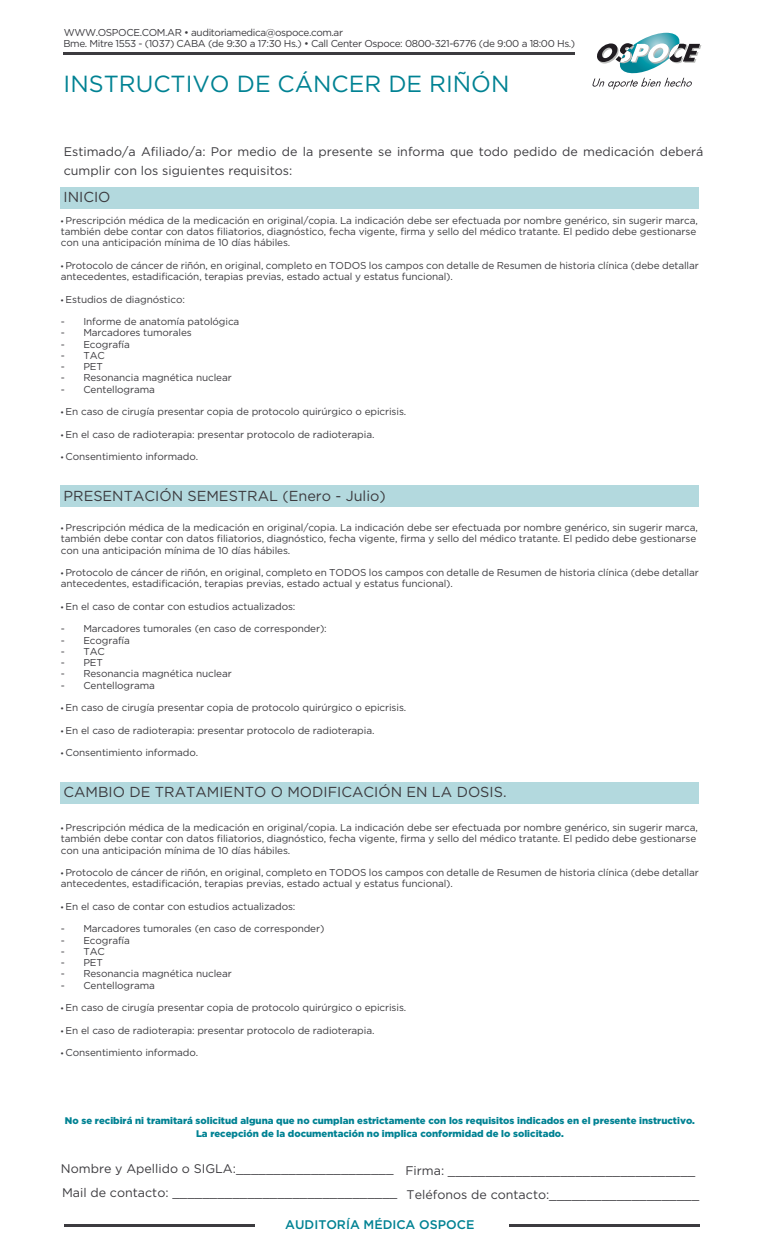
<style>
.page{position:relative;width:765px;height:1260px;background:#fff}
.page>*{position:absolute;margin:0;border:0;box-sizing:border-box;transform-origin:0 0}
.t1{font:23.38px "Gotham";color:#008293}
.t2{font:14.5px "Gotham";color:#3c3b3f}
.t3{font:12.5px/18.8px "Gotham";color:#3c3b3f}
.t4{font:500 12.5px "Gotham";color:#008293}
.t5{font:10px/11.2px "Gotham";letter-spacing:-.01em;color:#3c3b3f}
.t6{font:10px "Gotham";letter-spacing:-.04em;color:#3c3b3f}
.t7{font:900 9.62px/12.5px "Gotham";color:#008293;text-align:center}
.s1{font-family:"Myriad Pro"}
</style>
<div class="page">
<svg style="left:592px;top:33px;width:109px;height:56px"></svg>
<hr style="left:64px;top:53px;width:511px;height:2px;background:#3c3b3f">
<hr style="left:64px;top:1224px;width:190px;height:2px;background:#3c3b3f">
<hr style="left:509px;top:1224px;width:191px;height:2px;background:#3c3b3f">
<div style="left:61px;top:187px;width:638px;height:22px;background:#b3d9de"></div>
<div style="left:61px;top:485px;width:638px;height:22px;background:#b3d9de"></div>
<div style="left:61px;top:782px;width:638px;height:21px;background:#b3d9de"></div>
<p class="t6" style="left:64px;top:26px;width:281px">WWW.OSPOCE.COM.AR • auditoriamedica@ospoce.com.ar</p>
<p class="t6" style="left:63px;top:37px;width:513px">Bme. Mitre 1553 - (1037) CABA (de 9:30 a 17:30 Hs.) • Call Center Ospoce: 0800-321-6776 (de 9:00 a 18:00 Hs.)</p>
<h1 class="t1" style="left:64px;top:69px;width:447px">INSTRUCTIVO DE CÁNCER DE RIÑÓN</h1>
<p class="t3" style="left:64px;top:142px;width:641px">Estimado/a Afiliado/a: Por medio de la presente se informa que todo pedido de medicación deberá cumplir con los siguientes requisitos:</p>
<h2 class="t2" style="left:64px;top:188px;width:49px">INICIO</h2>
<p class="t5" style="left:61px;top:215px;width:639px"><span class="s1">•</span> Prescripción médica de la medicación en original/copia. La indicación debe ser efectuada por nombre genérico, sin sugerir marca, también debe contar con datos filiatorios, diagnóstico, fecha vigente, firma y sello del médico tratante. El pedido debe gestionarse con una anticipación mínima de 10 días hábiles.</p>
<p class="t5" style="left:61px;top:260px;width:639px"><span class="s1">•</span> Protocolo de cáncer de riñón, en original, completo en TODOS los campos con detalle de Resumen de historia clínica (debe detallar antecedentes, estadificación, terapias previas, estado actual y estatus funcional).</p>
<p class="t5" style="left:61px;top:293px;width:126px"><span class="s1">•</span> Estudios de diagnóstico:</p>
<p class="t5" style="left:61px;top:316px;width:180px">- Informe de anatomía patológica</p>
<p class="t5" style="left:61px;top:327px;width:133px">- Marcadores tumorales</p>
<p class="t5" style="left:61px;top:338px;width:71px">- Ecografía</p>
<p class="t5" style="left:61px;top:350px;width:46px">- TAC</p>
<p class="t5" style="left:61px;top:361px;width:44px">- PET</p>
<p class="t5" style="left:61px;top:372px;width:172px">- Resonancia magnética nuclear</p>
<p class="t5" style="left:61px;top:383px;width:96px">- Centellograma</p>
<p class="t5" style="left:61px;top:406px;width:347px"><span class="s1">•</span> En caso de cirugía presentar copia de protocolo quirúrgico o epicrisis.</p>
<p class="t5" style="left:61px;top:428px;width:315px"><span class="s1">•</span> En el caso de radioterapia: presentar protocolo de radioterapia.</p>
<p class="t5" style="left:61px;top:451px;width:139px"><span class="s1">•</span> Consentimiento informado.</p>
<h2 class="t2" style="left:64px;top:486px;width:324px">PRESENTACIÓN SEMESTRAL (Enero - Julio)</h2>
<p class="t5" style="left:61px;top:522px;width:639px"><span class="s1">•</span> Prescripción médica de la medicación en original/copia. La indicación debe ser efectuada por nombre genérico, sin sugerir marca, también debe contar con datos filiatorios, diagnóstico, fecha vigente, firma y sello del médico tratante. El pedido debe gestionarse con una anticipación mínima de 10 días hábiles.</p>
<p class="t5" style="left:61px;top:567px;width:639px"><span class="s1">•</span> Protocolo de cáncer de riñón, en original, completo en TODOS los campos con detalle de Resumen de historia clínica (debe detallar antecedentes, estadificación, terapias previas, estado actual y estatus funcional).</p>
<p class="t5" style="left:61px;top:600px;width:236px"><span class="s1">•</span> En el caso de contar con estudios actualizados:</p>
<p class="t5" style="left:61px;top:623px;width:267px">- Marcadores tumorales (en caso de corresponder):</p>
<p class="t5" style="left:61px;top:634px;width:71px">- Ecografía</p>
<p class="t5" style="left:61px;top:645px;width:46px">- TAC</p>
<p class="t5" style="left:61px;top:657px;width:44px">- PET</p>
<p class="t5" style="left:61px;top:668px;width:172px">- Resonancia magnética nuclear</p>
<p class="t5" style="left:61px;top:679px;width:96px">- Centellograma</p>
<p class="t5" style="left:61px;top:702px;width:347px"><span class="s1">•</span> En caso de cirugía presentar copia de protocolo quirúrgico o epicrisis.</p>
<p class="t5" style="left:61px;top:724px;width:315px"><span class="s1">•</span> En el caso de radioterapia: presentar protocolo de radioterapia.</p>
<p class="t5" style="left:61px;top:747px;width:139px"><span class="s1">•</span> Consentimiento informado.</p>
<h2 class="t2" style="left:64px;top:783px;width:445px">CAMBIO DE TRATAMIENTO O MODIFICACIÓN EN LA DOSIS.</h2>
<p class="t5" style="left:61px;top:822px;width:639px"><span class="s1">•</span> Prescripción médica de la medicación en original/copia. La indicación debe ser efectuada por nombre genérico, sin sugerir marca, también debe contar con datos filiatorios, diagnóstico, fecha vigente, firma y sello del médico tratante. El pedido debe gestionarse con una anticipación mínima de 10 días hábiles.</p>
<p class="t5" style="left:61px;top:867px;width:639px"><span class="s1">•</span> Protocolo de cáncer de riñón, en original, completo en TODOS los campos con detalle de Resumen de historia clínica (debe detallar antecedentes, estadificación, terapias previas, estado actual y estatus funcional).</p>
<p class="t5" style="left:61px;top:900px;width:236px"><span class="s1">•</span> En el caso de contar con estudios actualizados:</p>
<p class="t5" style="left:61px;top:923px;width:265px">- Marcadores tumorales (en caso de corresponder)</p>
<p class="t5" style="left:61px;top:934px;width:71px">- Ecografía</p>
<p class="t5" style="left:61px;top:945px;width:46px">- TAC</p>
<p class="t5" style="left:61px;top:957px;width:44px">- PET</p>
<p class="t5" style="left:61px;top:968px;width:172px">- Resonancia magnética nuclear</p>
<p class="t5" style="left:61px;top:979px;width:96px">- Centellograma</p>
<p class="t5" style="left:61px;top:1002px;width:347px"><span class="s1">•</span> En caso de cirugía presentar copia de protocolo quirúrgico o epicrisis.</p>
<p class="t5" style="left:61px;top:1024px;width:315px"><span class="s1">•</span> En el caso de radioterapia: presentar protocolo de radioterapia.</p>
<p class="t5" style="left:61px;top:1047px;width:139px"><span class="s1">•</span> Consentimiento informado.</p>
<p class="t7" style="left:65px;top:1114px;width:632px">No se recibirá ni tramitará solicitud alguna que no cumplan estrictamente con los requisitos indicados en el presente instructivo.<br>La recepción de la documentación no implica conformidad de lo solicitado.</p>
<p class="t3" style="left:61px;top:1156px;width:338px;line-height:24px">Nombre y Apellido o SIGLA:_____________________<br>Mail de contacto: ______________________________</p>
<p class="t3" style="left:405px;top:1158px;width:295px;line-height:23.9px">Firma: _________________________________<br>Teléfonos de contacto:____________________</p>
<p class="t4" style="left:285px;top:1217px;width:191px">AUDITORÍA MÉDICA OSPOCE</p>
</div>
